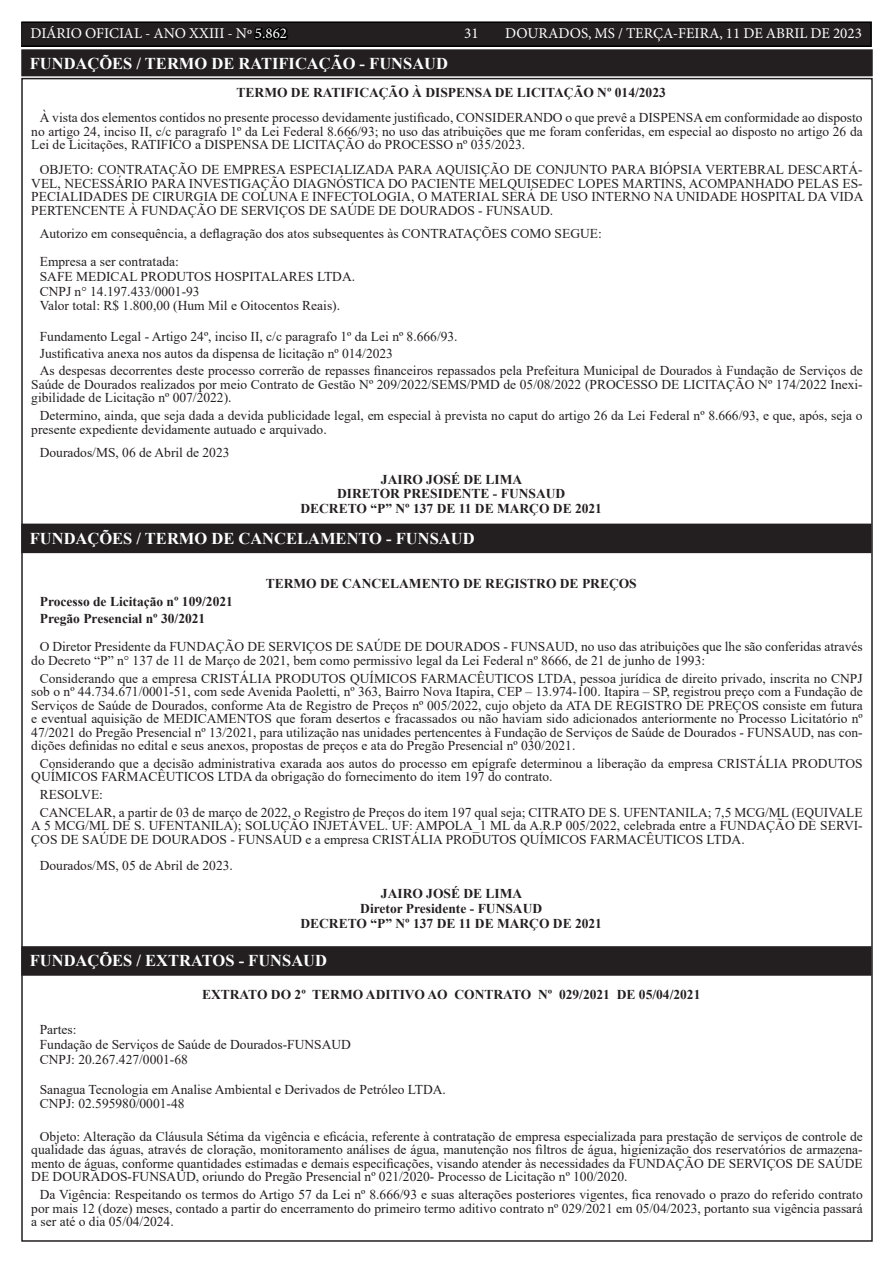
<style>
.page{position:relative;width:893px;height:1263px;background:#fff}
.page>*{position:absolute;margin:0;border:0;box-sizing:border-box;transform-origin:0 0}
.TEXTO{font:700 16.5px "Times New Roman";color:#fff}
.t1{font:15px "Minion Pro";color:#fff}
.TEXTO-2{font:13.5px/13.5px "Times New Roman";color:#231f20;text-align:justify}
.TEXTO-3{font:700 13.5px "Times New Roman";color:#231f20}
.s1{color:#000}
</style>
<div class="page">
<div style="left:21px;top:22px;width:850px;height:24px;background:#231f20"></div>
<div style="left:21px;top:21px;width:851px;height:26px;border:2px solid #000"></div>
<div style="left:23px;top:526px;width:846px;height:25px;background:#231f20"></div>
<div style="left:21px;top:524px;width:850px;height:29px;border:4px solid #231f20"></div>
<div style="left:23px;top:948px;width:846px;height:25px;background:#231f20"></div>
<div style="left:21px;top:946px;width:850px;height:30px;border:4px solid #231f20"></div>
<div style="left:23px;top:51px;width:848px;height:23px;background:#231f20"></div>
<div style="left:21px;top:49px;width:852px;height:27px;border:4px solid #231f20"></div>
<p class="t1" style="left:31px;top:24px;width:258px">DIÁRIO OFICIAL - ANO XXIII - Nº <span class="s1">5.862</span></p>
<p class="t1" style="left:464px;top:24px;width:16px">31</p>
<p class="t1" style="left:505px;top:24px;width:358px">DOURADOS, MS / TERÇA-FEIRA, 11 DE ABRIL DE 2023</p>
<p class="TEXTO" style="left:30px;top:52px;width:420px">FUNDAÇÕES / TERMO DE RATIFICAÇÃO - FUNSAUD</p>
<p class="TEXTO-3" style="left:237px;top:83px;width:431px">TERMO DE RATIFICAÇÃO À DISPENSA DE LICITAÇÃO Nº 014/2023</p>
<p class="TEXTO-2" style="left:31px;top:110px;width:833px;text-indent:9px">À vista dos elementos contidos no presente processo devidamente justificado, CONSIDERANDO o que prevê a DISPENSA em conformidade ao disposto no artigo 24, inciso II, c/c paragrafo 1º da Lei Federal 8.666/93; no uso das atribuições que me foram conferidas, em especial ao disposto no artigo 26 da Lei de Licitações, RATIFICO a DISPENSA DE LICITAÇÃO do PROCESSO nº 035/2023.</p>
<p class="TEXTO-2" style="left:31px;top:162px;width:834px;text-indent:9px">OBJETO: CONTRATAÇÃO DE EMPRESA ESPECIALIZADA PARA AQUISIÇÃO DE CONJUNTO PARA BIÓPSIA VERTEBRAL DESCARTÁ-VEL, NECESSÁRIO PARA INVESTIGAÇÃO DIAGNÓSTICA DO PACIENTE MELQUISEDEC LOPES MARTINS, ACOMPANHADO PELAS ES-PECIALIDADES DE CIRURGIA DE COLUNA E INFECTOLOGIA, O MATERIAL SERÁ DE USO INTERNO NA UNIDADE HOSPITAL DA VIDA PERTENCENTE À FUNDAÇÃO DE SERVIÇOS DE SAÚDE DE DOURADOS - FUNSAUD.</p>
<p class="TEXTO-2" style="left:40px;top:226px;width:564px">Autorizo em consequência, a deflagração dos atos subsequentes às CONTRATAÇÕES COMO SEGUE:</p>
<p class="TEXTO-2" style="left:40px;top:254px;width:141px">Empresa a ser contratada:</p>
<p class="TEXTO-2" style="left:40px;top:269px;width:317px">SAFE MEDICAL PRODUTOS HOSPITALARES LTDA.</p>
<p class="TEXTO-2" style="left:40px;top:284px;width:161px">CNPJ n° 14.197.433/0001-93</p>
<p class="TEXTO-2" style="left:40px;top:299px;width:302px">Valor total: R$ 1.800,00 (Hum Mil e Oitocentos Reais).</p>
<p class="TEXTO-2" style="left:40px;top:330px;width:419px">Fundamento Legal - Artigo 24º, inciso II, c/c paragrafo 1º da Lei nº 8.666/93.</p>
<p class="TEXTO-2" style="left:40px;top:346px;width:355px">Justificativa anexa nos autos da dispensa de licitação nº 014/2023</p>
<p class="TEXTO-2" style="left:31px;top:364px;width:833px;text-indent:9px">As despesas decorrentes deste processo correrão de repasses financeiros repassados pela Prefeitura Municipal de Dourados à Fundação de Serviços de Saúde de Dourados realizados por meio Contrato de Gestão Nº 209/2022/SEMS/PMD de 05/08/2022 (PROCESSO DE LICITAÇÃO Nº 174/2022 Inexi&shy;gibilidade de Licitação nº 007/2022).</p>
<p class="TEXTO-2" style="left:31px;top:408px;width:833px;text-indent:9px">Determino, ainda, que seja dada a devida publicidade legal, em especial à prevista no caput do artigo 26 da Lei Federal nº 8.666/93, e que, após, seja o presente expediente devidamente autuado e arquivado.</p>
<p class="TEXTO-2" style="left:40px;top:445px;width:191px">Dourados/MS, 06 de Abril de 2023</p>
<p class="TEXTO-3" style="left:381px;top:469px;width:143px">JAIRO JOSÉ DE LIMA</p>
<p class="TEXTO-3" style="left:337px;top:484px;width:230px">DIRETOR PRESIDENTE - FUNSAUD</p>
<p class="TEXTO-3" style="left:300px;top:499px;width:303px">DECRETO “P” Nº 137 DE 11 DE MARÇO DE 2021</p>
<p class="TEXTO" style="left:30px;top:526px;width:446px">FUNDAÇÕES / TERMO DE CANCELAMENTO - FUNSAUD</p>
<p class="TEXTO-3" style="left:266px;top:574px;width:373px">TERMO DE CANCELAMENTO DE REGISTRO DE PREÇOS</p>
<p class="TEXTO-3" style="left:40px;top:591px;width:195px">Processo de Licitação nº 109/2021</p>
<p class="TEXTO-3" style="left:40px;top:609px;width:167px">Pregão Presencial nº 30/2021</p>
<p class="TEXTO-2" style="left:31px;top:640px;width:833px;text-indent:9px">O Diretor Presidente da FUNDAÇÃO DE SERVIÇOS DE SAÚDE DE DOURADOS - FUNSAUD, no uso das atribuições que lhe são conferidas através do Decreto “P” n° 137 de 11 de Março de 2021, bem como permissivo legal da Lei Federal nº 8666, de 21 de junho de 1993:</p>
<p class="TEXTO-2" style="left:31px;top:671px;width:833px;text-indent:9px">Considerando que a empresa CRISTÁLIA PRODUTOS QUÍMICOS FARMACÊUTICOS LTDA, pessoa jurídica de direito privado, inscrita no CNPJ sob o nº 44.734.671/0001-51, com sede Avenida Paoletti, nº 363, Bairro Nova Itapira, CEP – 13.974-100. Itapira – SP, registrou preço com a Fundação de Serviços de Saúde de Dourados, conforme Ata de Registro de Preços nº 005/2022, cujo objeto da ATA DE REGISTRO DE PREÇOS consiste em futura e eventual aquisição de MEDICAMENTOS que foram desertos e fracassados ou não haviam sido adicionados anteriormente no Processo Licitatório nº 47/2021 do Pregão Presencial nº 13/2021, para utilização nas unidades pertencentes à Fundação de Serviços de Saúde de Dourados - FUNSAUD, nas con&shy;dições definidas no edital e seus anexos, propostas de preços e ata do Pregão Presencial nº 030/2021.</p>
<p class="TEXTO-2" style="left:31px;top:756px;width:833px;text-indent:9px">Considerando que a decisão administrativa exarada aos autos do processo em epígrafe determinou a liberação da empresa CRISTÁLIA PRODUTOS<br>QUÍMICOS FARMACÊUTICOS LTDA da obrigação do fornecimento do item 197 do contrato.</p>
<p class="TEXTO-2" style="left:40px;top:787px;width:65px">RESOLVE:</p>
<p class="TEXTO-2" style="left:31px;top:805px;width:833px;text-indent:9px">CANCELAR, a partir de 03 de março de 2022, o Registro de Preços do item 197 qual seja; CITRATO DE S. UFENTANILA; 7,5 MCG/ML (EQUIVALE A 5 MCG/ML DE S. UFENTANILA); SOLUÇÃO INJETÁVEL. UF: AMPOLA_1 ML da A.R.P 005/2022, celebrada entre a FUNDAÇÃO DE SERVI-ÇOS DE SAÚDE DE DOURADOS - FUNSAUD e a empresa CRISTÁLIA PRODUTOS QUÍMICOS FARMACÊUTICOS LTDA.</p>
<p class="TEXTO-2" style="left:40px;top:859px;width:195px">Dourados/MS, 05 de Abril de 2023.</p>
<p class="TEXTO-3" style="left:381px;top:884px;width:143px">JAIRO JOSÉ DE LIMA</p>
<p class="TEXTO-3" style="left:360px;top:899px;width:183px">Diretor Presidente - FUNSAUD</p>
<p class="TEXTO-3" style="left:300px;top:914px;width:303px">DECRETO “P” Nº 137 DE 11 DE MARÇO DE 2021</p>
<p class="TEXTO" style="left:30px;top:949px;width:299px">FUNDAÇÕES / EXTRATOS - FUNSAUD</p>
<p class="TEXTO-3" style="left:202px;top:985px;width:500px">EXTRATO DO 2º TERMO ADITIVO AO CONTRATO Nº 029/2021 DE 05/04/2021</p>
<p class="TEXTO-2" style="left:40px;top:1023px;width:38px">Partes:</p>
<p class="TEXTO-2" style="left:40px;top:1037px;width:313px">Fundação de Serviços de Saúde de Dourados-FUNSAUD</p>
<p class="TEXTO-2" style="left:40px;top:1052px;width:150px">CNPJ: 20.267.427/0001-68</p>
<p class="TEXTO-2" style="left:40px;top:1082px;width:408px">Sanagua Tecnologia em Analise Ambiental e Derivados de Petróleo LTDA.</p>
<p class="TEXTO-2" style="left:40px;top:1096px;width:146px">CNPJ: 02.595980/0001-48</p>
<p class="TEXTO-2" style="left:31px;top:1129px;width:833px;text-indent:9px">Objeto: Alteração da Cláusula Sétima da vigência e eficácia, referente à contratação de empresa especializada para prestação de serviços de controle de qualidade das águas, através de cloração, monitoramento análises de água, manutenção nos filtros de água, higienização dos reservatórios de armazena&shy;mento de águas, conforme quantidades estimadas e demais especificações, visando atender às necessidades da FUNDAÇÃO DE SERVIÇOS DE SAÚDE DE DOURADOS-FUNSAUD, oriundo do Pregão Presencial nº 021/2020- Processo de Licitação nº 100/2020.</p>
<p class="TEXTO-2" style="left:31px;top:1187px;width:833px;text-indent:9px">Da Vigência: Respeitando os termos do Artigo 57 da Lei nº 8.666/93 e suas alterações posteriores vigentes, fica renovado o prazo do referido contrato por mais 12 (doze) meses, contado a partir do encerramento do primeiro termo aditivo contrato nº 029/2021 em 05/04/2023, portanto sua vigência passará a ser até o dia 05/04/2024.</p>
</div>
